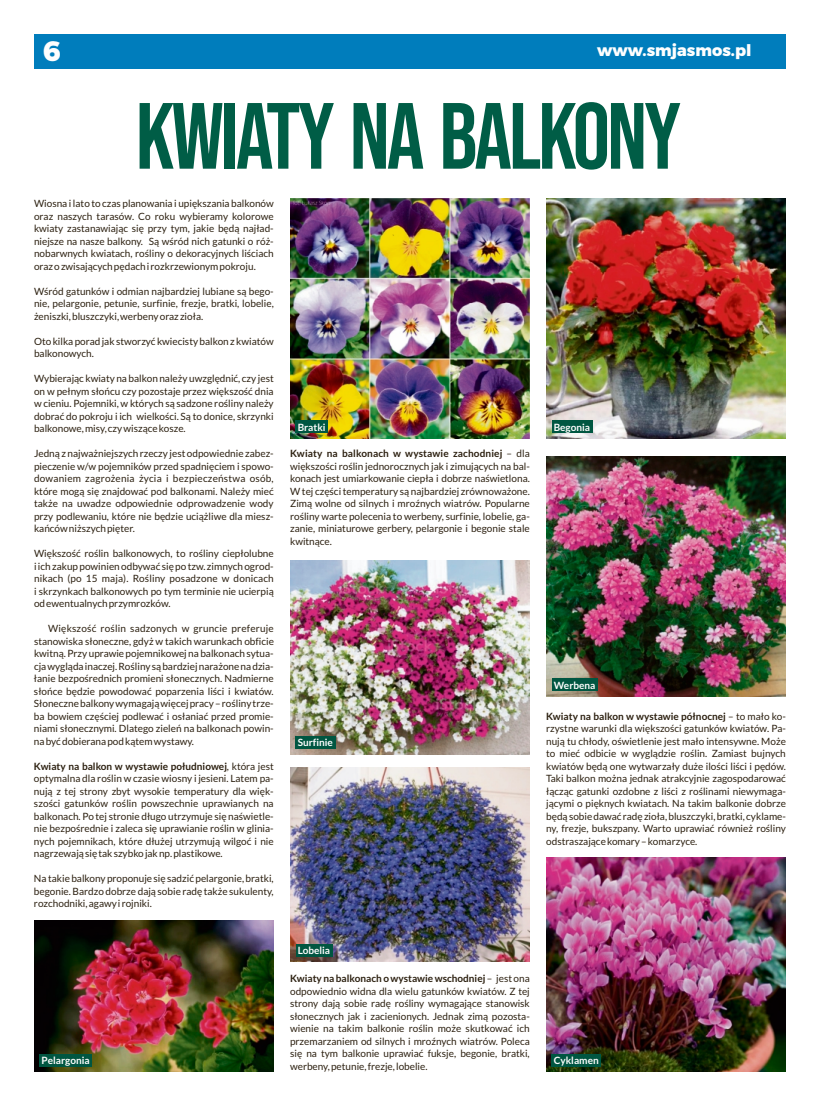
<style>
.page{position:relative;width:820px;height:1106px;background:#fff}
.page>*{position:absolute;margin:0;border:0;box-sizing:border-box;transform-origin:0 0}
.t1{font:93.8px "Bebas Neue";letter-spacing:-.03em;color:#005d46}
.t2{font:800 28px "Montserrat";color:#fefefe}
.t3{font:800 16px "Montserrat";color:#fefefe}
.t4{font:10px/12.5px "Lato";color:#2c2010;text-align:justify}
.t5{font:700 10px "Lato";color:#fefefe}
.s1{font-weight:700}
</style>
<div class="page">
<img style="left:290px;top:199px;width:239px;height:239px">
<div style="left:34px;top:34px;width:751px;height:34px;background:#007dbc"></div>
<img style="left:34px;top:920px;width:240px;height:152px">
<img style="left:546px;top:199px;width:239px;height:239px">
<img style="left:546px;top:457px;width:239px;height:239px">
<img style="left:290px;top:768px;width:239px;height:193px">
<img style="left:290px;top:560px;width:239px;height:194px">
<img style="left:546px;top:857px;width:239px;height:214px">
<div style="left:40px;top:1054px;width:52px;height:12px;background:#005641"></div>
<div style="left:296px;top:421px;width:32px;height:12px;background:#005641"></div>
<svg style="left:296px;top:736px;width:2px;height:12px"></svg>
<div style="left:298px;top:736px;width:37px;height:12px;background:#005641"></div>
<div style="left:296px;top:944px;width:36px;height:12px;background:#005641"></div>
<div style="left:551px;top:421px;width:41px;height:12px;background:#005641"></div>
<div style="left:551px;top:679px;width:46px;height:12px;background:#005641"></div>
<div style="left:551px;top:1054px;width:49px;height:12px;background:#005641"></div>
<h2 class="t2" style="left:43px;top:34px;width:19px">6</h2>
<h3 class="t3" style="left:597px;top:40px;width:156px">www.smjasmos.pl</h3>
<h1 class="t1" style="left:136px;top:84px;width:546px">KWIATY NA BALKONY</h1>
<p class="t4" style="left:34px;top:198px;width:241px">Wiosna i lato to czas planowania i upiększania balkonów oraz naszych tarasów. Co roku wybieramy kolorowe kwiaty zastanawiając się przy tym, jakie będą najład&shy;niejsze na nasze balkony. Są wśród nich gatunki o róż&shy;nobarwnych kwiatach, rośliny o dekoracyjnych liściach oraz o zwisających pędach i rozkrzewionym pokroju.</p>
<p class="t4" style="left:34px;top:285px;width:241px">Wśród gatunków i odmian najbardziej lubiane są bego&shy;nie, pelargonie, petunie, surfinie, frezje, bratki, lobelie, żeniszki, bluszczyki, werbeny oraz zioła.</p>
<p class="t4" style="left:34px;top:335px;width:241px">Oto kilka porad jak stworzyć kwiecisty balkon z kwiatów balkonowych.</p>
<p class="t4" style="left:34px;top:373px;width:241px">Wybierając kwiaty na balkon należy uwzględnić, czy jest on w pełnym słońcu czy pozostaje przez większość dnia w cieniu. Pojemniki, w których są sadzone rośliny należy dobrać do pokroju i ich wielkości. Są to donice, skrzynki balkonowe, misy, czy wiszące kosze.</p>
<p class="t4" style="left:34px;top:448px;width:241px">Jedną z najważniejszych rzeczy jest odpowiednie zabez&shy;pieczenie w/w pojemników przed spadnięciem i spowo&shy;dowaniem zagrożenia życia i bezpieczeństwa osób, które mogą się znajdować pod balkonami. Należy mieć także na uwadze odpowiednie odprowadzenie wody przy podlewaniu, które nie będzie uciążliwe dla miesz&shy;kańców niższych pięter.</p>
<p class="t4" style="left:34px;top:548px;width:241px">Większość roślin balkonowych, to rośliny ciepłolubne i ich zakup powinien odbywać się po tzw. zimnych ogrod&shy;nikach (po 15 maja). Rośliny posadzone w donicach i skrzynkach balkonowych po tym terminie nie ucierpią od ewentualnych przymrozków.</p>
<p class="t4" style="left:34px;top:623px;width:241px;text-indent:14px">Większość roślin sadzonych w gruncie preferuje stanowiska słoneczne, gdyż w takich warunkach obficie kwitną. Przy uprawie pojemnikowej na balkonach sytua&shy;cja wygląda inaczej. Rośliny są bardziej narażone na dzia&shy;łanie bezpośrednich promieni słonecznych. Nadmierne słońce będzie powodować poparzenia liści i kwiatów.<br>Słoneczne balkony wymagają więcej pracy – rośliny trze&shy;ba bowiem częściej podlewać i osłaniać przed promie&shy;niami słonecznymi. Dlatego zieleń na balkonach powin&shy;na być dobierana pod kątem wystawy.</p>
<p class="t4" style="left:34px;top:760px;width:241px"><span class="s1">Kwiaty na balkon w wystawie południowej</span>, która jest optymalna dla roślin w czasie wiosny i jesieni. Latem pa&shy;nują z tej strony zbyt wysokie temperatury dla więk&shy;szości gatunków roślin powszechnie uprawianych na balkonach. Po tej stronie długo utrzymuje się naświetle&shy;nie bezpośrednie i zaleca się uprawianie roślin w glinia&shy;nych pojemnikach, które dłużej utrzymują wilgoć i nie nagrzewają się tak szybko jak np. plastikowe.</p>
<p class="t4" style="left:34px;top:873px;width:241px">Na takie balkony proponuje się sadzić pelargonie, bratki, begonie. Bardzo dobrze dają sobie radę także sukulenty, rozchodniki, agawy i rojniki.</p>
<p class="t5" style="left:297px;top:423px;width:29px">Bratki</p>
<p class="t5" style="left:553px;top:423px;width:38px">Begonia</p>
<p class="t4" style="left:290px;top:448px;width:241px"><span class="s1">Kwiaty na balkonach w wystawie zachodniej</span> – dla większości roślin jednorocznych jak i zimujących na bal&shy;konach jest umiarkowanie ciepła i dobrze naświetlona.<br>W tej części temperatury są najbardziej zrównoważone.<br>Zimą wolne od silnych i mroźnych wiatrów. Popularne rośliny warte polecenia to werbeny, surfinie, lobelie, ga&shy;zanie, miniaturowe gerbery, pelargonie i begonie stale kwitnące.</p>
<p class="t5" style="left:553px;top:680px;width:43px">Werbena</p>
<p class="t4" style="left:546px;top:710px;width:241px"><span class="s1">Kwiaty na balkon w wystawie północnej</span> – to mało ko&shy;rzystne warunki dla większości gatunków kwiatów. Pa&shy;nują tu chłody, oświetlenie jest mało intensywne. Może to mieć odbicie w wyglądzie roślin. Zamiast bujnych kwiatów będą one wytwarzały duże ilości liści i pędów.<br>Taki balkon można jednak atrakcyjnie zagospodarować łącząc gatunki ozdobne z liści z roślinami niewymaga&shy;jącymi o pięknych kwiatach. Na takim balkonie dobrze będą sobie dawać radę zioła, bluszczyki, bratki, cyklame&shy;ny, frezje, bukszpany. Warto uprawiać również rośliny odstraszające komary – komarzyce.</p>
<p class="t5" style="left:297px;top:738px;width:37px">Surfinie</p>
<p class="t5" style="left:42px;top:1056px;width:50px">Pelargonia</p>
<p class="t5" style="left:297px;top:946px;width:34px">Lobelia</p>
<p class="t4" style="left:290px;top:973px;width:241px"><span class="s1">Kwiaty na balkonach o wystawie wschodniej</span>– jest ona odpowiednio widna dla wielu gatunków kwiatów. Z tej strony dają sobie radę rośliny wymagające stanowisk słonecznych jak i zacienionych. Jednak zimą pozosta&shy;wienie na takim balkonie roślin może skutkować ich przemarzaniem od silnych i mroźnych wiatrów. Poleca się na tym balkonie uprawiać fuksje, begonie, bratki, werbeny, petunie, frezje, lobelie.</p>
<p class="t5" style="left:553px;top:1056px;width:46px">Cyklamen</p>
</div>
